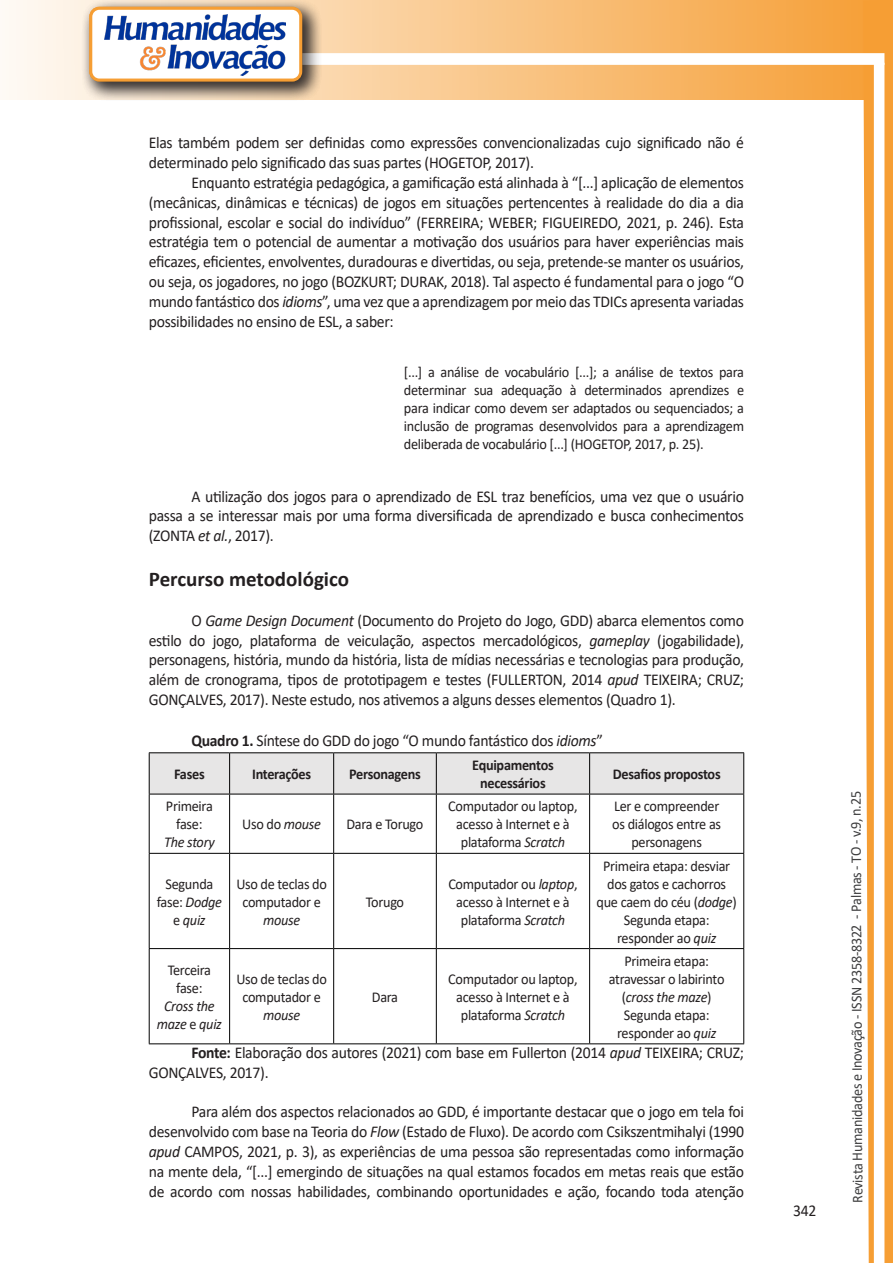
<style>
.page{position:relative;width:893px;height:1263px;background:#fff}
.page>*{position:absolute;margin:0;border:0;box-sizing:border-box;transform-origin:0 0}
.Titulo_2{font:700 21px "Calibri";color:#231f20}
.texto{font:16.5px/19.8px "Calibri";letter-spacing:-.02em;color:#231f20;text-align:justify;scale:.95 1}
.texto-2{font:15px/18px "Calibri";letter-spacing:-.02em;color:#231f20;text-align:center;scale:.95 1}
.citacao{font:15px/18px "Calibri";letter-spacing:-.02em;color:#231f20;text-align:justify;scale:.95 1}
.texto-3{font:700 15px/18px "Calibri";letter-spacing:-.02em;color:#231f20;text-align:center;scale:.95 1}
.t1{font:15px "Calibri";letter-spacing:-.025em;color:#3e3e3f;scale:.95 1}
.texto-4{font:italic 15px/18px "Calibri";letter-spacing:-.02em;color:#231f20;text-align:center;scale:.95 1}
.s1{font-style:italic}
.s2{font-weight:700}
.s3{font-style:normal}
</style>
<div class="page">
<svg style="left:5px;top:0;width:858px;height:100px;background:#f9c484"></svg>
<div style="left:302px;top:53px;width:582px;height:12px;background:#fff;border:2px solid #fff"></div>
<svg style="left:863px;top:0;width:30px;height:1263px"></svg>
<div style="left:81px;top:0;width:241px;height:102px;background:#231f20;opacity:.75"></div>
<svg style="left:91px;top:8px;width:210px;height:72px"></svg>
<div style="left:89px;top:7px;width:213px;height:75px;border:3px solid #f69e34;border-radius:9px"></div>
<div style="left:150px;top:753px;width:593px;height:41px;background:#e7e6e6"></div>
<hr style="left:149px;top:752px;width:81px;height:1px;background:#000">
<hr style="left:149px;top:753px;width:1px;height:41px;background:#000">
<hr style="left:230px;top:752px;width:104px;height:1px;background:#000">
<hr style="left:229px;top:753px;width:1px;height:41px;background:#000">
<hr style="left:334px;top:752px;width:102px;height:1px;background:#000">
<hr style="left:333px;top:753px;width:1px;height:41px;background:#000">
<hr style="left:436px;top:752px;width:154px;height:1px;background:#000">
<hr style="left:436px;top:753px;width:1px;height:41px;background:#000">
<hr style="left:590px;top:752px;width:154px;height:1px;background:#000">
<hr style="left:589px;top:753px;width:1px;height:41px;background:#000">
<hr style="left:743px;top:753px;width:1px;height:41px;background:#000">
<hr style="left:149px;top:794px;width:81px;height:1px;background:#000">
<hr style="left:149px;top:794px;width:1px;height:59px;background:#000">
<hr style="left:230px;top:794px;width:104px;height:1px;background:#000">
<hr style="left:229px;top:794px;width:1px;height:59px;background:#000">
<hr style="left:334px;top:794px;width:102px;height:1px;background:#000">
<hr style="left:333px;top:794px;width:1px;height:59px;background:#000">
<hr style="left:436px;top:794px;width:154px;height:1px;background:#000">
<hr style="left:436px;top:794px;width:1px;height:59px;background:#000">
<hr style="left:590px;top:794px;width:154px;height:1px;background:#000">
<hr style="left:589px;top:794px;width:1px;height:59px;background:#000">
<hr style="left:743px;top:794px;width:1px;height:59px;background:#000">
<hr style="left:149px;top:853px;width:81px;height:1px;background:#000">
<hr style="left:149px;top:854px;width:1px;height:94px;background:#000">
<hr style="left:230px;top:853px;width:104px;height:1px;background:#000">
<hr style="left:229px;top:854px;width:1px;height:94px;background:#000">
<hr style="left:334px;top:853px;width:102px;height:1px;background:#000">
<hr style="left:333px;top:854px;width:1px;height:94px;background:#000">
<hr style="left:436px;top:853px;width:154px;height:1px;background:#000">
<hr style="left:436px;top:854px;width:1px;height:94px;background:#000">
<hr style="left:590px;top:853px;width:154px;height:1px;background:#000">
<hr style="left:589px;top:854px;width:1px;height:94px;background:#000">
<hr style="left:743px;top:854px;width:1px;height:94px;background:#000">
<hr style="left:149px;top:948px;width:81px;height:1px;background:#000">
<hr style="left:149px;top:949px;width:1px;height:94px;background:#000">
<hr style="left:230px;top:948px;width:104px;height:1px;background:#000">
<hr style="left:229px;top:949px;width:1px;height:94px;background:#000">
<hr style="left:334px;top:948px;width:102px;height:1px;background:#000">
<hr style="left:333px;top:949px;width:1px;height:94px;background:#000">
<hr style="left:436px;top:948px;width:154px;height:1px;background:#000">
<hr style="left:436px;top:949px;width:1px;height:94px;background:#000">
<hr style="left:590px;top:948px;width:154px;height:1px;background:#000">
<hr style="left:589px;top:949px;width:1px;height:94px;background:#000">
<hr style="left:743px;top:949px;width:1px;height:94px;background:#000">
<hr style="left:149px;top:1043px;width:81px;height:1px;background:#000">
<hr style="left:230px;top:1043px;width:104px;height:1px;background:#000">
<hr style="left:334px;top:1043px;width:102px;height:1px;background:#000">
<hr style="left:436px;top:1043px;width:154px;height:1px;background:#000">
<hr style="left:590px;top:1043px;width:154px;height:1px;background:#000">
<p class="texto" style="left:149px;top:133px;width:628px">Elas também podem ser definidas como expressões convencionalizadas cujo significado não é determinado pelo significado das suas partes (HOGETOP, 2017).</p>
<p class="texto" style="left:149px;top:172px;width:628px;text-indent:43px">Enquanto estratégia pedagógica, a gamificação está alinhada à “[...] aplicação de elementos (mecânicas, dinâmicas e técnicas) de jogos em situações pertencentes à realidade do dia a dia profissional, escolar e social do indivíduo” (FERREIRA; WEBER; FIGUEIREDO, 2021, p. 246). Esta estratégia tem o potencial de aumentar a motivação dos usuários para haver experiências mais eficazes, eficientes, envolventes, duradouras e divertidas, ou seja, pretende-se manter os usuários, ou seja, os jogadores, no jogo (BOZKURT; DURAK, 2018). Tal aspecto é fundamental para o jogo “O mundo fantástico dos <span class="s1">idioms</span>”, uma vez que a aprendizagem por meio das TDICs apresenta variadas possibilidades no ensino de ESL, a saber:</p>
<p class="citacao" style="left:404px;top:363px;width:359px">[...] a análise de vocabulário [...]; a análise de textos para determinar sua adequação à determinados aprendizes e para indicar como devem ser adaptados ou sequenciados; a inclusão de programas desenvolvidos para a aprendizagem deliberada de vocabulário [...] (HOGETOP, 2017, p. 25).</p>
<p class="texto" style="left:149px;top:486px;width:628px;text-indent:43px">A utilização dos jogos para o aprendizado de ESL traz benefícios, uma vez que o usuário passa a se interessar mais por uma forma diversificada de aprendizado e busca conhecimentos (ZONTA <span class="s1">et al.</span>, 2017).</p>
<p class="Titulo_2" style="left:149px;top:564px;width:202px">Percurso metodológico</p>
<p class="texto" style="left:149px;top:610px;width:628px;text-indent:43px">O <span class="s1">Game Design Document</span> (Documento do Projeto do Jogo, GDD) abarca elementos como estilo do jogo, plataforma de veiculação, aspectos mercadológicos, <span class="s1">gameplay</span> (jogabilidade), personagens, história, mundo da história, lista de mídias necessárias e tecnologias para produção, além de cronograma, tipos de prototipagem e testes (FULLERTON, 2014 <span class="s1">apud</span> TEIXEIRA; CRUZ; GONÇALVES, 2017). Neste estudo, nos ativemos a alguns desses elementos (Quadro 1).</p>
<p class="texto" style="left:191px;top:731px;width:435px"><span class="s2">Quadro 1.</span> Síntese do GDD do jogo “O mundo fantástico dos <span class="s1">idioms</span>”</p>
<p class="texto-3" style="left:174px;top:765px;width:34px">Fases</p>
<p class="texto-3" style="left:252px;top:765px;width:63px">Interações</p>
<p class="texto-3" style="left:349px;top:765px;width:77px">Personagens</p>
<p class="texto-3" style="left:472px;top:756px;width:87px">Equipamentos necessários</p>
<p class="texto-3" style="left:613px;top:765px;width:115px">Desafios propostos</p>
<p class="texto-2" style="left:164px;top:797px;width:55px">Primeira fase:<br><span class="s1">The story</span></p>
<p class="texto-2" style="left:448px;top:797px;width:138px">Computador ou laptop, acesso à Internet e à plataforma <span class="s1">Scratch</span></p>
<p class="texto-2" style="left:612px;top:797px;width:116px">Ler e compreender os diálogos entre as personagens</p>
<p class="texto-2" style="left:242px;top:815px;width:84px">Uso do <span class="s1">mouse</span></p>
<p class="texto-2" style="left:346px;top:815px;width:83px">Dara e Torugo</p>
<p class="texto-2" style="left:157px;top:874px;width:70px">Segunda fase: <span class="s1">Dodge </span>e <span class="s1">quiz</span></p>
<p class="texto-2" style="left:236px;top:874px;width:97px">Uso de teclas do computador e <span class="s1">mouse</span></p>
<p class="texto-2" style="left:366px;top:892px;width:42px">Torugo</p>
<p class="texto-2" style="left:448px;top:874px;width:138px">Computador ou <span class="s1">laptop</span>, acesso à Internet e à plataforma <span class="s1">Scratch</span></p>
<p class="texto-2" style="left:597px;top:856px;width:149px">Primeira etapa: desviar dos gatos e cachorros que caem do céu (<span class="s1">dodge</span>)</p>
<p class="texto-2" style="left:617px;top:910px;width:106px">Segunda etapa: responder ao <span class="s1">quiz</span></p>
<p class="texto-2" style="left:609px;top:951px;width:123px">Primeira etapa: atravessar o labirinto (<span class="s1">cross the maze</span>)</p>
<p class="texto-2" style="left:617px;top:1005px;width:106px">Segunda etapa: responder ao <span class="s1">quiz</span></p>
<p class="texto" style="left:149px;top:1042px;width:628px;text-indent:43px"><span class="s2">Fonte:</span> Elaboração dos autores (2021) com base em Fullerton (2014 <span class="s1">apud</span> TEIXEIRA; CRUZ;<br>GONÇALVES, 2017).</p>
<p class="texto" style="left:149px;top:1102px;width:628px;text-indent:43px">Para além dos aspectos relacionados ao GDD, é importante destacar que o jogo em tela foi desenvolvido com base na Teoria do <span class="s1">Flow</span> (Estado de Fluxo). De acordo com Csikszentmihalyi (1990 <span class="s1">apud</span> CAMPOS, 2021, p. 3), as experiências de uma pessoa são representadas como informação na mente dela, “[...] emergindo de situações na qual estamos focados em metas reais que estão de acordo com nossas habilidades, combinando oportunidades e ação, focando toda atenção</p>
<p class="texto-2" style="left:168px;top:960px;width:47px">Terceira</p>
<p class="texto-2" style="left:176px;top:978px;width:29px">fase:</p>
<p class="texto-4" style="left:157px;top:996px;width:70px">Cross the maze <span class="s3">e</span> quiz</p>
<p class="texto-2" style="left:236px;top:969px;width:97px">Uso de teclas do computador e <span class="s1">mouse</span></p>
<p class="texto-2" style="left:448px;top:969px;width:138px">Computador ou laptop, acesso à Internet e à plataforma <span class="s1">Scratch</span></p>
<p class="texto-2" style="left:372px;top:987px;width:29px">Dara</p>
<p class="texto" style="left:793px;top:1200px;width:26px">342</p>
<p class="t1" style="left:846px;top:1203px;width:435px;rotate:-90deg">Revista Humanidades e Inovação - ISSN 2358-8322 - Palmas - TO - v.9, n.25</p>
</div>
